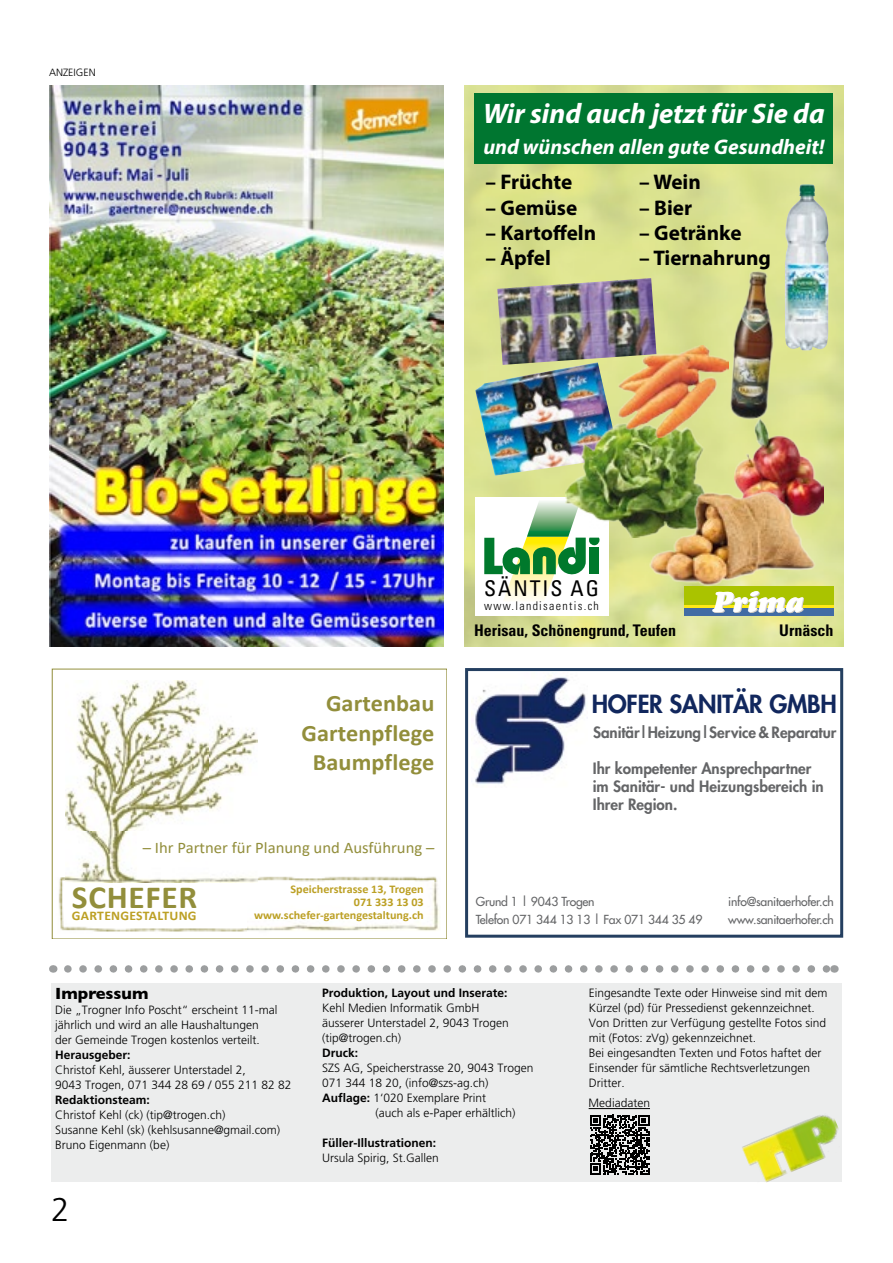
<style>
.page{position:relative;width:893px;height:1263px;background:#fff}
.page>*{position:absolute;margin:0;border:0;box-sizing:border-box;transform-origin:0 0}
.t1{font:300 33px "Frutiger";color:#000}
.t2{font:700 32.4px "Calibri";letter-spacing:.02em;color:#928e3b}
.t3{font:italic 28.5px "Cooper Black Std";color:#fff}
.t4{font:italic 700 28.35px "Myriad Pro";color:#fff}
.t5{font:800 24.3px "Futura";letter-spacing:-.01em;color:#11275d}
.t6{font:700 23.55px/29.4px "Calibri";letter-spacing:.005em;color:#928e3b;text-align:right}
.t7{font:condensed 21.75px "Univers";letter-spacing:.09em;color:#000}
.t8{font:700 21.15px "Myriad Pro";color:#000}
.t9{font:italic 700 21.15px "Myriad Pro";color:#fff}
.t10{font:700 16.5px "Gill Sans";color:#000}
.t11{font:16.2px "Calibri";color:#928e3b}
.t12{font:700 condensed 16.05px "Univers";color:#000}
.t13{font:800 15.15px/18.3px "Futura";color:#646567}
.t14{font:700 13.2px "Calibri";letter-spacing:.02em;color:#bca024}
.t15{font:12.15px/18.3px "Futura";letter-spacing:-.02em;color:#646567}
.t16{font:300 12px/15px "Frutiger";color:#000}
.t17{font:700 12px "Frutiger";color:#000}
.t18{font:300 condensed 12px "Univers";letter-spacing:.11em;color:#000}
.t19{font:700 11.7px/13.2px "Calibri";color:#bca024;text-align:right}
.t20{font:300 10.5px "Frutiger";color:#000}
.s1{font-weight:700}
</style>
<div class="page">
<div style="left:51px;top:983px;width:791px;height:199px;background:#eceded"></div>
<svg style="left:590px;top:1115px;width:59px;height:60px"></svg>
<hr style="left:589px;top:1108px;width:61px;height:1px;background:#000">
<img style="left:742px;top:1115px;width:97px;height:68px">
<svg style="left:68px;top:965px;width:758px;height:8px"></svg>
<img style="left:58px;top:795px;width:44px;height:137px">
<img style="left:258px;top:876px;width:180px;height:6px">
<img style="left:102px;top:882px;width:337px;height:50px">
<img style="left:66px;top:680px;width:192px;height:202px">
<img style="left:49px;top:85px;width:395px;height:561px">
<img style="left:465px;top:85px;width:378px;height:561px">
<div style="left:475px;top:498px;width:133px;height:118px;background:#fff"></div>
<svg style="left:484px;top:500px;width:115px;height:101px"></svg>
<div style="left:475px;top:93px;width:358px;height:70px;background:#007630"></div>
<img style="left:725px;top:268px;width:57px;height:154px">
<img style="left:785px;top:184px;width:44px;height:166px">
<img style="left:497px;top:278px;width:159px;height:87px">
<img style="left:475px;top:362px;width:142px;height:114px">
<img style="left:566px;top:421px;width:149px;height:117px">
<img style="left:618px;top:345px;width:110px;height:92px">
<img style="left:735px;top:418px;width:88px;height:53px">
<div style="left:684px;top:587px;width:149px;height:18px;background:#aac300"></div>
<svg style="left:684px;top:605px;width:149px;height:4px"></svg>
<div style="left:684px;top:609px;width:149px;height:7px;background:#426ca4"></div>
<svg style="left:713px;top:598px;width:91px;height:15px"></svg>
<img style="left:634px;top:471px;width:189px;height:127px">
<img style="left:471px;top:675px;width:115px;height:109px">
<div style="left:465px;top:668px;width:378px;height:270px;border:3px solid #243f60"></div>
<p class="t20" style="left:49px;top:67px;width:48px">ANZEIGEN</p>
<h3 class="t4" style="left:483px;top:95px;width:343px">Wir sind auch jetzt für Sie da</h3>
<h3 class="t9" style="left:483px;top:133px;width:343px">und wünschen allen gute Gesundheit!</h3>
<h3 class="t8" style="left:486px;top:168px;width:88px">– Früchte</h3>
<h3 class="t8" style="left:486px;top:194px;width:93px">– Gemüse</h3>
<h3 class="t8" style="left:486px;top:219px;width:112px">– Kartoffeln</h3>
<h3 class="t8" style="left:486px;top:245px;width:67px">– Äpfel</h3>
<h3 class="t8" style="left:639px;top:168px;width:63px">– Wein</h3>
<h3 class="t8" style="left:639px;top:194px;width:54px">– Bier</h3>
<h3 class="t8" style="left:639px;top:219px;width:104px">– Getränke</h3>
<h3 class="t8" style="left:639px;top:245px;width:133px">– Tiernahrung</h3>
<h3 class="t6" style="left:301px;top:688px;width:134px">Gartenbau<br>Gartenpflege<br>Baumpflege</h3>
<h3 class="t11" style="left:143px;top:836px;width:293px">– Ihr Partner für Planung und Ausführung –</h3>
<h2 class="t2" style="left:72px;top:874px;width:127px">SCHEFER</h2>
<p class="t14" style="left:72px;top:906px;width:126px">GARTENGESTALTUNG</p>
<p class="t19" style="left:254px;top:882px;width:171px">Speicherstrasse 13, Trogen<br>071 333 13 03 www.schefer-gartengestaltung.ch</p>
<h3 class="t7" style="left:484px;top:575px;width:116px">SÄNTIS AG</h3>
<p class="t18" style="left:484px;top:598px;width:116px">www.landisaentis.ch</p>
<h3 class="t12" style="left:474px;top:621px;width:204px">Herisau, Schönengrund, Teufen</h3>
<h3 class="t12" style="left:779px;top:621px;width:56px">Urnäsch</h3>
<h3 class="t3" style="left:712px;top:584px;width:95px">Prima</h3>
<h3 class="t5" style="left:592px;top:687px;width:247px">HOFER SANITÄR GMBH</h3>
<p class="t13" style="left:593px;top:723px;width:245px">Sanitär|Heizung|Service &amp; Reparatur</p>
<p class="t13" style="left:593px;top:759px;width:232px">Ihr kompetenter Ansprechpartner im Sanitär- und Heizungsbereich in<br>Ihrer Region.</p>
<p class="t15" style="left:476px;top:892px;width:228px">Grund 1 | 9043 Trogen<br>Telefon 071 344 13 13 | Fax 071 344 35 49</p>
<p class="t15" style="left:728px;top:892px;width:107px">info@sanitaerhofer.ch www.sanitaerhofer.ch</p>
<h3 class="t10" style="left:55px;top:980px;width:95px">Impressum</h3>
<p class="t16" style="left:55px;top:1002px;width:224px">Die „Trogner Info Poscht“ erscheint 11-mal jährlich und wird an alle Haushaltungen der Gemeinde Trogen kostenlos verteilt.</p>
<p class="t17" style="left:55px;top:1047px;width:77px">Herausgeber:</p>
<p class="t16" style="left:55px;top:1062px;width:238px">Christof Kehl, äusserer Unterstadel 2,<br>9043 Trogen, 071 344 28 69 / 055 211 82 82</p>
<p class="t17" style="left:55px;top:1092px;width:96px">Redaktionsteam:</p>
<p class="t16" style="left:55px;top:1107px;width:226px">Christof Kehl (ck) (tip@trogen.ch)<br>Susanne Kehl (sk) (kehlsusanne@gmail.com)<br>Bruno Eigenmann (be)</p>
<h1 class="t1" style="left:51px;top:1191px;width:20px">2</h1>
<p class="t17" style="left:322px;top:985px;width:187px">Produktion, Layout und Inserate:</p>
<p class="t16" style="left:322px;top:1000px;width:188px">Kehl Medien Informatik GmbH äusserer Unterstadel 2, 9043 Trogen (tip@trogen.ch)</p>
<p class="t17" style="left:322px;top:1045px;width:37px">Druck:</p>
<p class="t16" style="left:322px;top:1060px;width:213px">SZS AG, Speicherstrasse 20, 9043 Trogen</p>
<p class="t16" style="left:322px;top:1075px;width:168px">071 344 18 20, (info@szs-ag.ch)</p>
<p class="t16" style="left:322px;top:1090px;width:166px"><span class="s1">Auflage:</span> 1‘020 Exemplare Print</p>
<p class="t16" style="left:375px;top:1105px;width:142px">(auch als e-Paper erhältlich)</p>
<p class="t17" style="left:322px;top:1135px;width:116px">Füller-Illustrationen:</p>
<p class="t16" style="left:322px;top:1150px;width:118px">Ursula Spirig, St.Gallen</p>
<p class="t16" style="left:589px;top:985px;width:240px">Eingesandte Texte oder Hinweise sind mit dem Kürzel (pd) für Pressedienst gekennzeichnet.<br>Von Dritten zur Verfügung gestellte Fotos sind mit (Fotos: zVg) gekennzeichnet.<br>Bei eingesandten Texten und Fotos haftet der Einsender für sämtliche Rechtsverletzungen Dritter.</p>
<p class="t16" style="left:589px;top:1096px;width:63px">Mediadaten</p>
</div>
